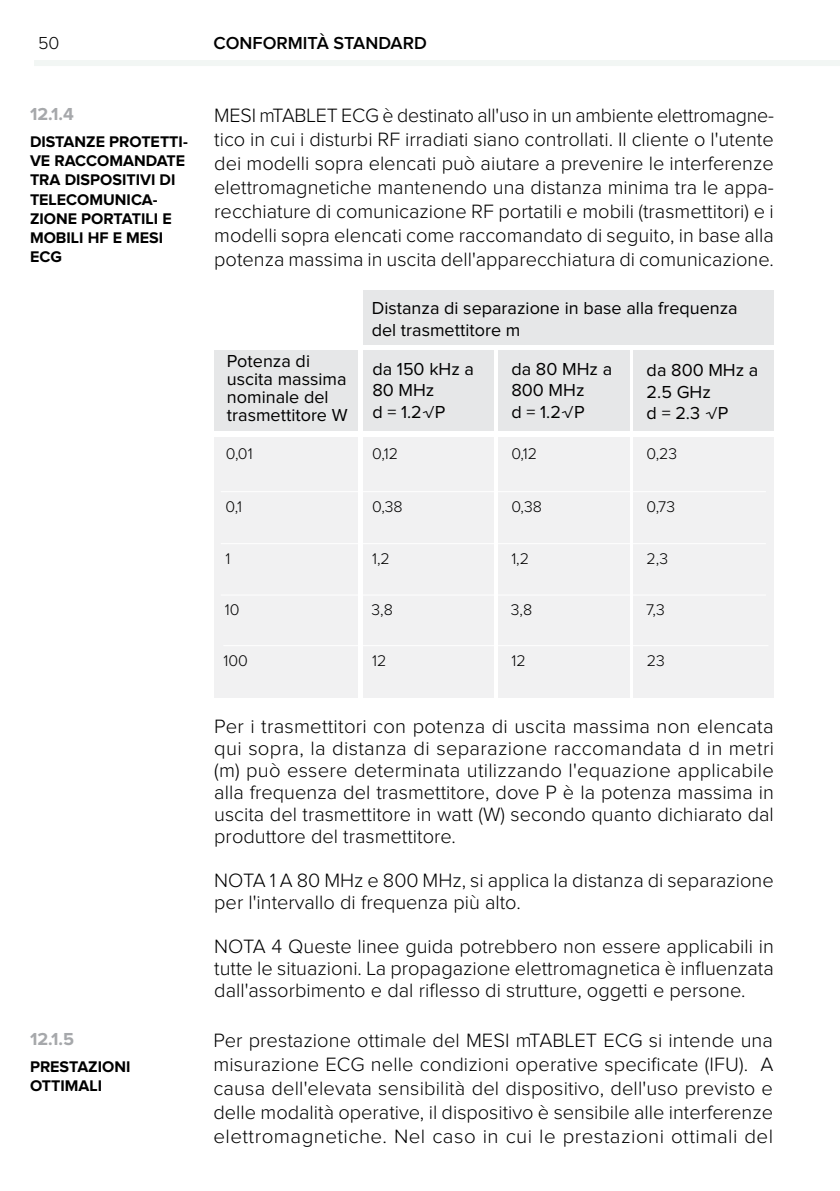
<style>
.page{position:relative;width:840px;height:1191px;background:#fff}
.page>*{position:absolute;margin:0;border:0;box-sizing:border-box;transform-origin:0 0}
.t1{font:300 20px/24px "Proxima Nova";color:#000;text-align:justify}
.t2{font:18px/21.6px "Proxima Nova";color:#000}
.t3{font:600 18px "Proxima Nova";color:#000}
.t4{font:700 18px "Proxima Nova";color:#a6a8ab}
.t5{font:300 18px "Proxima Nova";color:#000}
.t6{font:700 16px/19.2px "Proxima Nova";color:#000}
.t7{font:300 16px "Proxima Nova";color:#000}
</style>
<div class="page">
<hr style="left:34px;top:60px;width:805px;height:4px;background:#f2f6f4">
<hr style="left:34px;top:62px;width:805px;height:4px;background:#f2f6f4">
<div style="left:363px;top:350px;width:131px;height:81px;background:#e6e7e8"></div>
<div style="left:363px;top:437px;width:131px;height:260px;background:#f1f1f2"></div>
<div style="left:214px;top:350px;width:144px;height:81px;background:#e6e7e8"></div>
<div style="left:214px;top:437px;width:144px;height:260px;background:#f1f1f2"></div>
<div style="left:498px;top:350px;width:131px;height:81px;background:#e6e7e8"></div>
<div style="left:633px;top:350px;width:140px;height:81px;background:#e6e7e8"></div>
<div style="left:498px;top:437px;width:131px;height:260px;background:#f1f1f2"></div>
<div style="left:633px;top:437px;width:140px;height:260px;background:#f1f1f2"></div>
<hr style="left:221px;top:491px;width:544px;height:1px;background:#fff">
<hr style="left:221px;top:543px;width:544px;height:1px;background:#fff">
<hr style="left:221px;top:594px;width:544px;height:1px;background:#fff">
<div style="left:363px;top:290px;width:410px;height:54px;background:#e6e7e8"></div>
<hr style="left:223px;top:645px;width:545px;height:1px;background:#fff">
<p class="t5" style="left:38px;top:34px;width:23px">50</p>
<p class="t4" style="left:30px;top:106px;width:45px">12.1.4</p>
<p class="t6" style="left:30px;top:133px;width:159px">DISTANZE PROTETTI-<br>VE RACCOMANDATE<br>TRA DISPOSITIVI DI<br>TELECOMUNICA-<br>ZIONE PORTATILI E<br>MOBILI HF E MESI<br>ECG</p>
<p class="t3" style="left:213px;top:35px;width:215px">CONFORMITÀ STANDARD</p>
<p class="t1" style="left:214px;top:104px;width:561px">MESI mTABLET ECG è destinato all'uso in un ambiente elettromagne&shy;tico in cui i disturbi RF irradiati siano controllati. Il cliente o l'utente dei modelli sopra elencati può aiutare a prevenire le interferenze elettromagnetiche mantenendo una distanza minima tra le appa&shy;recchiature di comunicazione RF portatili e mobili (trasmettitori) e i modelli sopra elencati come raccomandato di seguito, in base alla potenza massima in uscita dell'apparecchiatura di comunicazione.</p>
<p class="t2" style="left:371px;top:298px;width:367px">Distanza di separazione in base alla frequenza del trasmettitore m</p>
<p class="t2" style="left:227px;top:352px;width:122px;line-height:18px">Potenza di uscita massima nominale del trasmettitore W</p>
<p class="t2" style="left:372px;top:358px;width:103px">da 150 kHz a<br>80 MHz<br>d = 1.2√P</p>
<p class="t2" style="left:511px;top:358px;width:102px">da 80 MHz a<br>800 MHz<br>d = 1.2√P</p>
<p class="t7" style="left:226px;top:446px;width:28px">0,01</p>
<p class="t7" style="left:372px;top:446px;width:27px">0,12</p>
<p class="t7" style="left:511px;top:446px;width:27px">0,12</p>
<p class="t2" style="left:646px;top:360px;width:113px">da 800 MHz a<br>2.5 GHz<br>d = 2.3 √P</p>
<p class="t7" style="left:646px;top:446px;width:32px">0,23</p>
<p class="t7" style="left:225px;top:500px;width:18px">0,1</p>
<p class="t7" style="left:372px;top:500px;width:32px">0,38</p>
<p class="t7" style="left:511px;top:500px;width:32px">0,38</p>
<p class="t7" style="left:225px;top:551px;width:6px">1</p>
<p class="t7" style="left:372px;top:551px;width:19px">1,2</p>
<p class="t7" style="left:225px;top:602px;width:16px">10</p>
<p class="t7" style="left:371px;top:602px;width:23px">3,8</p>
<p class="t7" style="left:646px;top:500px;width:30px">0,73</p>
<p class="t7" style="left:511px;top:551px;width:19px">1,2</p>
<p class="t7" style="left:646px;top:551px;width:23px">2,3</p>
<p class="t7" style="left:510px;top:602px;width:23px">3,8</p>
<p class="t7" style="left:645px;top:602px;width:20px">7,3</p>
<p class="t7" style="left:223px;top:653px;width:26px">100</p>
<p class="t7" style="left:372px;top:653px;width:16px">12</p>
<p class="t7" style="left:511px;top:653px;width:16px">12</p>
<p class="t7" style="left:646px;top:653px;width:20px">23</p>
<p class="t1" style="left:214px;top:715px;width:561px;line-height:22px">Per i trasmettitori con potenza di uscita massima non elencata qui sopra, la distanza di separazione raccomandata d in metri (m) può essere determinata utilizzando l'equazione applicabile alla frequenza del trasmettitore, dove P è la potenza massima in uscita del trasmettitore in watt (W) secondo quanto dichiarato dal produttore del trasmettitore.</p>
<p class="t1" style="left:214px;top:869px;width:560px;line-height:22px">NOTA 1 A 80 MHz e 800 MHz, si applica la distanza di separazione per l'intervallo di frequenza più alto.</p>
<p class="t1" style="left:214px;top:935px;width:560px;line-height:22px">NOTA 4 Queste linee guida potrebbero non essere applicabili in tutte le situazioni. La propagazione elettromagnetica è influenzata dall'assorbimento e dal riflesso di strutture, oggetti e persone.</p>
<p class="t4" style="left:30px;top:1031px;width:46px">12.1.5</p>
<p class="t1" style="left:213px;top:1029px;width:561px">Per prestazione ottimale del MESI mTABLET ECG si intende una misurazione ECG nelle condizioni operative specificate (IFU). A causa dell'elevata sensibilità del dispositivo, dell'uso previsto e delle modalità operative, il dispositivo è sensibile alle interferenze elettromagnetiche. Nel caso in cui le prestazioni ottimali del</p>
<p class="t6" style="left:30px;top:1057px;width:102px">PRESTAZIONI<br>OTTIMALI</p>
</div>
